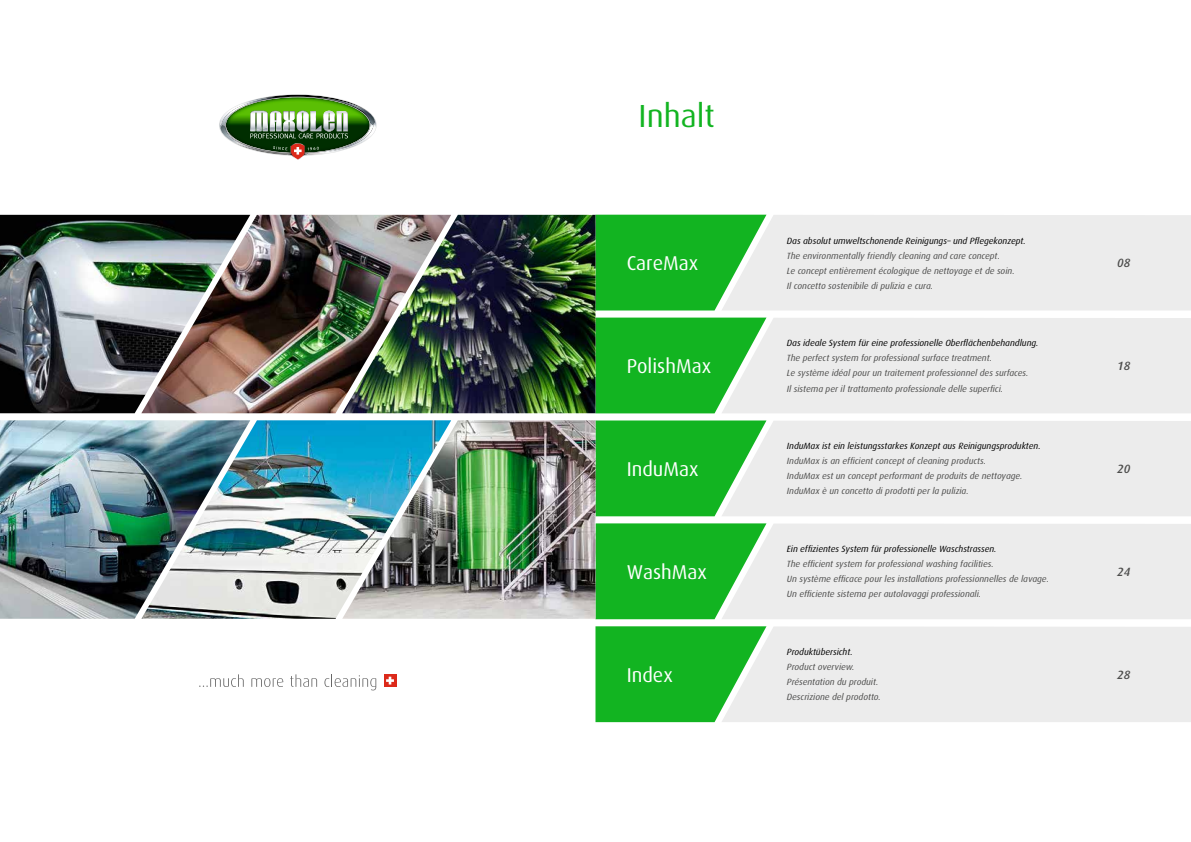
<style>
.page{position:relative;width:1191px;height:842px;background:#fff}
.page>*{position:absolute;margin:0;border:0;box-sizing:border-box;transform-origin:0 0}
.t1{font:32px "Dax";color:#12b421}
.t2{font:20px "Dax";color:#fff}
.t3{font:italic 500 12px "Dax";color:#4d4d4c}
.t4{font:italic 9px/15px "Dax";color:#4d4d4c}
.t5{font:italic 9px "Dax";color:#000}
</style>
<div class="page">
<div style="left:595px;top:215px;width:126px;height:95px;background:#12b421"></div>
<div style="left:595px;top:318px;width:126px;height:95px;background:#12b421"></div>
<div style="left:595px;top:420px;width:171px;height:96px;background:#12b421"></div>
<div style="left:595px;top:523px;width:126px;height:96px;background:#12b421"></div>
<div style="left:595px;top:626px;width:126px;height:96px;background:#12b421"></div>
<div style="left:721px;top:215px;width:470px;height:95px;background:#ececec"></div>
<div style="left:721px;top:318px;width:470px;height:95px;background:#ececec"></div>
<div style="left:721px;top:421px;width:470px;height:95px;background:#ececec"></div>
<div style="left:721px;top:523px;width:470px;height:96px;background:#ececec"></div>
<div style="left:721px;top:626px;width:470px;height:96px;background:#ececec"></div>
<img style="left:250px;top:215px;width:92px;height:198px">
<img style="left:342px;top:215px;width:253px;height:198px">
<img style="left:0;top:215px;width:250px;height:198px">
<img style="left:250px;top:420px;width:92px;height:199px">
<img style="left:342px;top:420px;width:253px;height:199px">
<img style="left:0;top:420px;width:250px;height:199px">
<svg style="left:199px;top:674px;width:45px;height:13px"></svg>
<svg style="left:251px;top:678px;width:32px;height:9px"></svg>
<svg style="left:290px;top:674px;width:27px;height:13px"></svg>
<svg style="left:324px;top:674px;width:52px;height:16px"></svg>
<div style="left:384px;top:674px;width:12px;height:13px;background:#dc291a"></div>
<svg style="left:386px;top:677px;width:8px;height:7px"></svg>
<svg style="left:219px;top:94px;width:158px;height:65px"></svg>
<h1 class="t1" style="left:638px;top:98px;width:78px">Inhalt</h1>
<h2 class="t2" style="left:626px;top:252px;width:73px">CareMax</h2>
<p class="t5" style="left:787px;top:235px;width:240px">Das absolut umweltschonende Reinigungs– und Pflegekonzept.</p>
<p class="t4" style="left:787px;top:248px;width:229px">The environmentally friendly cleaning and care concept.<br>Le concept entièrement écologique de nettoyage et de soin.<br>Il concetto sostenibile di pulizia e cura.</p>
<h3 class="t3" style="left:1117px;top:256px;width:15px">08</h3>
<h2 class="t2" style="left:626px;top:355px;width:86px">PolishMax</h2>
<p class="t5" style="left:787px;top:338px;width:253px">Das ideale System für eine professionelle Oberflächenbehandlung.</p>
<p class="t4" style="left:787px;top:351px;width:243px">The perfect system for professional surface treatment.<br>Le système idéal pour un traitement professionnel des surfaces.<br>Il sistema per il trattamento professionale delle superfici.</p>
<h3 class="t3" style="left:1117px;top:359px;width:15px">18</h3>
<h2 class="t2" style="left:626px;top:458px;width:73px">InduMax</h2>
<p class="t5" style="left:787px;top:441px;width:255px">InduMax ist ein leistungsstarkes Konzept aus Reinigungsprodukten.</p>
<p class="t4" style="left:787px;top:454px;width:237px">InduMax is an efficient concept of cleaning products.<br>InduMax est un concept performant de produits de nettoyage.<br>InduMax è un concetto di prodotti per la pulizia.</p>
<h3 class="t3" style="left:1117px;top:462px;width:15px">20</h3>
<h2 class="t2" style="left:626px;top:561px;width:82px">WashMax</h2>
<p class="t5" style="left:787px;top:544px;width:211px">Ein effizientes System für professionelle Waschstrassen.</p>
<p class="t4" style="left:787px;top:557px;width:264px">The efficient system for professional washing facilities.<br>Un système efficace pour les installations professionnelles de lavage.<br>Un efficiente sistema per autolavaggi professionali.</p>
<h3 class="t3" style="left:1117px;top:565px;width:15px">24</h3>
<h2 class="t2" style="left:626px;top:664px;width:48px">Index</h2>
<p class="t5" style="left:787px;top:647px;width:67px">Produktübersicht.</p>
<p class="t4" style="left:787px;top:660px;width:95px">Product overview.<br>Présentation du produit.<br>Descrizione del prodotto.</p>
<h3 class="t3" style="left:1117px;top:668px;width:15px">28</h3>
</div>
